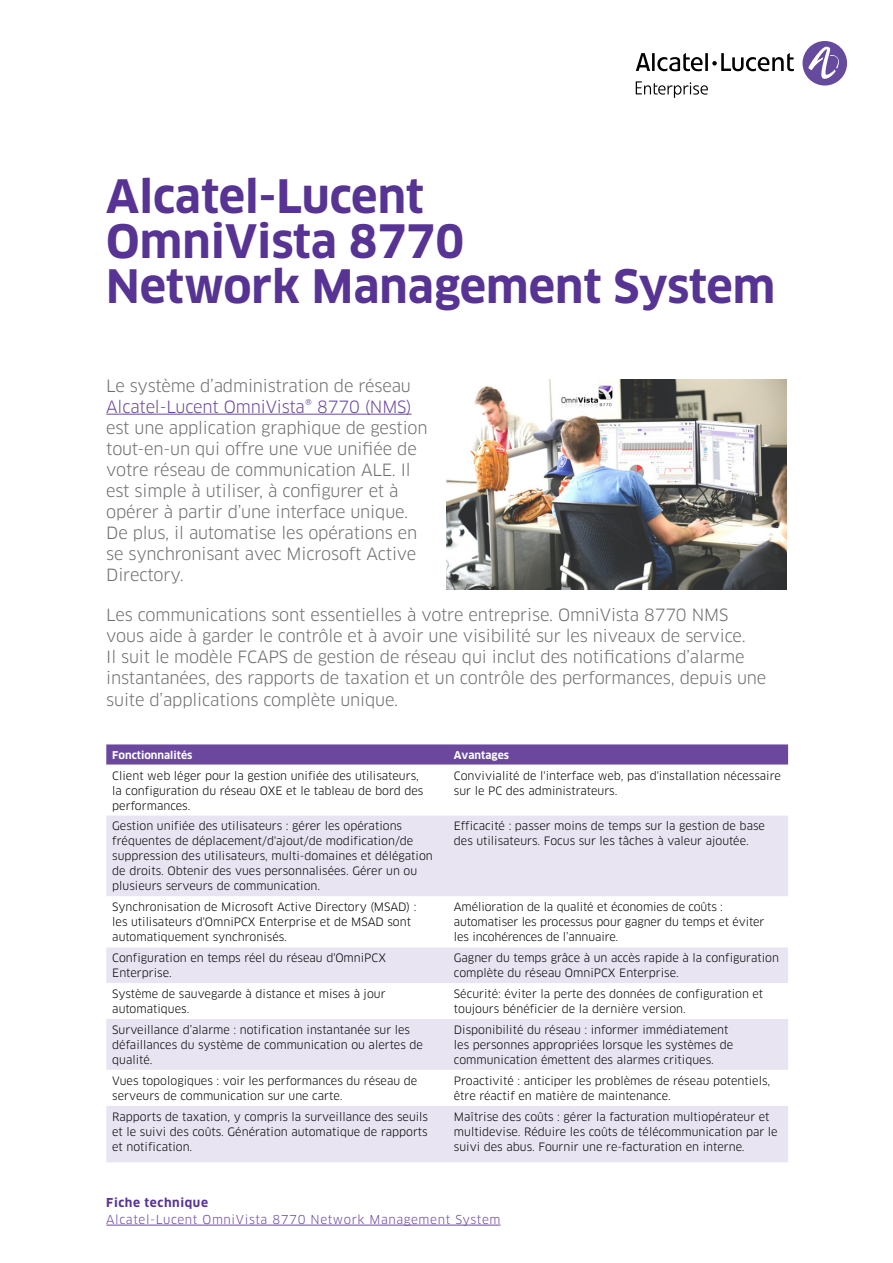
<style>
.page{position:relative;width:893px;height:1263px;background:#fff}
.page>*{position:absolute;margin:0;border:0;box-sizing:border-box;transform-origin:0 0}
.t1{font:700 45px/45px "Clan OT";color:#573393}
.t2{font:16.5px/21px "Clan OT";letter-spacing:-.01em;color:#6d6e71}
.t3{font:16.5px "Clan OT";letter-spacing:-.01em;color:#6b489d}
.t4{font:12px "Clan OT";letter-spacing:.05em;color:#6b489d}
.t5{font:700 12px "Clan OT";letter-spacing:.05em;color:#573393}
.t6{font:11.25px/15px "Clan OT";color:#000}
.t7{font:700 10.5px "Clan OT";color:#fff}
</style>
<div class="page">
<hr style="left:106px;top:1225px;width:394px;height:1px;background:#6b489d">
<svg style="left:802px;top:41px;width:45px;height:45px"></svg>
<svg style="left:808px;top:46px;width:34px;height:34px"></svg>
<svg style="left:636px;top:53px;width:158px;height:18px"></svg>
<svg style="left:636px;top:81px;width:72px;height:17px"></svg>
<hr style="left:106px;top:414px;width:306px;height:1px;background:#6b489d">
<svg style="left:106px;top:744px;width:682px;height:21px;background:#7150a1"></svg>
<div style="left:106px;top:815px;width:682px;height:347px;background:#e8e4f2"></div>
<svg style="left:106px;top:896px;width:682px;height:51px"></svg>
<svg style="left:106px;top:983px;width:682px;height:36px"></svg>
<svg style="left:106px;top:1070px;width:682px;height:36px"></svg>
<img style="left:446px;top:379px;width:341px;height:211px">
<h1 class="t1" style="left:106px;top:174px;width:670px">Alcatel-Lucent<br>OmniVista 8770<br>Network Management System</h1>
<h2 class="t2" style="left:106px;top:375px;width:306px">Le système d’administration de réseau</h2>
<h2 class="t3" style="left:106px;top:397px;width:307px">Alcatel-Lucent OmniVista® 8770 (NMS)</h2>
<p class="t2" style="left:106px;top:417px;width:323px">est une application graphique de gestion tout-en-un qui offre une vue unifiée de votre réseau de communication ALE. Il est simple à utiliser, à configurer et à opérer à partir d’une interface unique.<br>De plus, il automatise les opérations en se synchronisant avec Microsoft Active Directory.</p>
<p class="t2" style="left:106px;top:604px;width:661px">Les communications sont essentielles à votre entreprise. OmniVista 8770 NMS vous aide à garder le contrôle et à avoir une visibilité sur les niveaux de service.<br>Il suit le modèle FCAPS de gestion de réseau qui inclut des notifications d’alarme instantanées, des rapports de taxation et un contrôle des performances, depuis une</p>
<h2 class="t2" style="left:106px;top:690px;width:293px">suite d’applications complète unique.</h2>
<p class="t7" style="left:112px;top:749px;width:82px">Fonctionnalités</p>
<p class="t7" style="left:454px;top:749px;width:57px">Avantages</p>
<p class="t6" style="left:112px;top:768px;width:313px">Client web léger pour la gestion unifiée des utilisateurs, la configuration du réseau OXE et le tableau de bord des performances.</p>
<p class="t6" style="left:454px;top:768px;width:328px">Convivialité de l'interface web, pas d'installation nécessaire sur le PC des administrateurs.</p>
<p class="t6" style="left:112px;top:819px;width:322px">Gestion unifiée des utilisateurs : gérer les opérations fréquentes de déplacement/d'ajout/de modification/de suppression des utilisateurs, multi-domaines et délégation de droits. Obtenir des vues personnalisées. Gérer un ou plusieurs serveurs de communication.</p>
<p class="t6" style="left:454px;top:819px;width:313px">Efficacité : passer moins de temps sur la gestion de base des utilisateurs. Focus sur les tâches à valeur ajoutée.</p>
<p class="t6" style="left:112px;top:900px;width:306px">Synchronisation de Microsoft Active Directory (MSAD) : les utilisateurs d'OmniPCX Enterprise et de MSAD sont automatiquement synchronisés.</p>
<p class="t6" style="left:454px;top:900px;width:312px">Amélioration de la qualité et économies de coûts : automatiser les processus pour gagner du temps et éviter les incohérences de l’annuaire.</p>
<p class="t6" style="left:112px;top:950px;width:275px">Configuration en temps réel du réseau d'OmniPCX<br>Enterprise.</p>
<p class="t6" style="left:454px;top:950px;width:327px">Gagner du temps grâce à un accès rapide à la configuration complète du réseau OmniPCX Enterprise.</p>
<p class="t6" style="left:112px;top:986px;width:275px">Système de sauvegarde à distance et mises à jour automatiques.</p>
<p class="t6" style="left:454px;top:986px;width:311px">Sécurité: éviter la perte des données de configuration et toujours bénéficier de la dernière version.</p>
<p class="t6" style="left:112px;top:1022px;width:312px">Surveillance d’alarme : notification instantanée sur les défaillances du système de communication ou alertes de qualité.</p>
<p class="t6" style="left:454px;top:1022px;width:281px">Disponibilité du réseau : informer immédiatement les personnes appropriées lorsque les systèmes de communication émettent des alarmes critiques.</p>
<p class="t6" style="left:112px;top:1073px;width:306px">Vues topologiques : voir les performances du réseau de serveurs de communication sur une carte.</p>
<p class="t6" style="left:454px;top:1073px;width:318px">Proactivité : anticiper les problèmes de réseau potentiels, être réactif en matière de maintenance.</p>
<p class="t6" style="left:112px;top:1109px;width:317px;text-align:justify">Rapports de taxation, y compris la surveillance des seuils et le suivi des coûts. Génération automatique de rapports et notification.</p>
<p class="t6" style="left:454px;top:1109px;width:325px">Maîtrise des coûts : gérer la facturation multiopérateur et multidevise. Réduire les coûts de télécommunication par le suivi des abus. Fournir une re-facturation en interne.</p>
<p class="t5" style="left:106px;top:1196px;width:103px">Fiche technique</p>
<p class="t4" style="left:106px;top:1212px;width:396px">Alcatel-Lucent OmniVista 8770 Network Management System</p>
</div>
